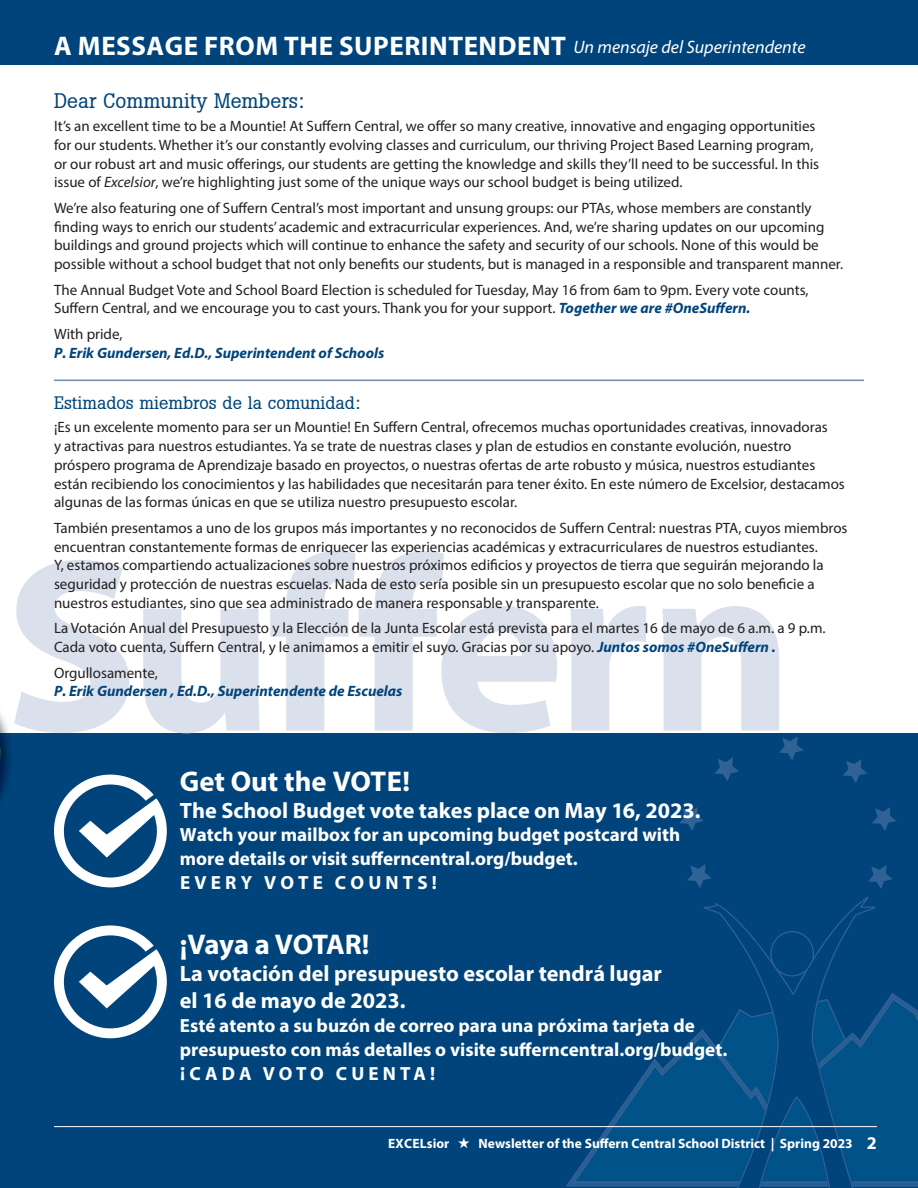
<style>
.page{position:relative;width:918px;height:1188px;background:#fff}
.page>*{position:absolute;margin:0;border:0;box-sizing:border-box;transform-origin:0 0}
.t1{font:700 28.65px "Myriad Pro";letter-spacing:-.005em;color:#fff}
.t2{font:700 27px "Myriad Pro";letter-spacing:.02em;color:#fff}
.t3{font:700 22.2px/27px "Myriad Pro";color:#fff}
.t4{font:21px "Boton";color:#00447b}
.t5{font:700 19.05px/23.9px "Myriad Pro";color:#fff}
.t6{font:18px "Boton";color:#00447b}
.t7{font:italic 18px "Myriad Pro";color:#fff}
.t8{font:15px/18.8px "Myriad Pro";color:#231f20}
.t9{font:italic 700 15px "Myriad Pro";color:#00447b}
.t10{font:700 13.5px "Myriad Pro";color:#fff}
.s1{font-style:italic}
.s2{font-weight:700;font-style:italic;color:#00447b}
.s3{font-size:18px}
</style>
<div class="page">
<div style="left:0;top:733px;width:918px;height:455px;background:#00447b"></div>
<svg style="left:566px;top:993px;width:352px;height:194px"></svg>
<svg style="left:704px;top:897px;width:172px;height:291px"></svg>
<svg style="left:779px;top:736px;width:24px;height:24px"></svg>
<svg style="left:714px;top:757px;width:25px;height:24px"></svg>
<svg style="left:680px;top:807px;width:24px;height:24px"></svg>
<svg style="left:687px;top:864px;width:24px;height:24px"></svg>
<svg style="left:868px;top:865px;width:24px;height:24px"></svg>
<svg style="left:843px;top:759px;width:24px;height:24px"></svg>
<svg style="left:872px;top:807px;width:24px;height:24px"></svg>
<div style="left:0;top:0;width:918px;height:65px;background:#00447b"></div>
<svg style="left:16px;top:551px;width:763px;height:182px"></svg>
<hr style="left:54px;top:1126px;width:823px;height:1px;background:#fff">
<hr style="left:54px;top:380px;width:810px;height:1px;background:#6c88b3">
<svg style="left:0;top:710px;width:8px;height:98px"></svg>
<svg style="left:54px;top:925px;width:113px;height:113px"></svg>
<svg style="left:54px;top:775px;width:113px;height:112px"></svg>
<h2 class="t2" style="left:54px;top:28px;width:513px">A MESSAGE FROM THE SUPERINTENDENT</h2>
<h3 class="t4" style="left:54px;top:88px;width:252px">Dear Community Members:</h3>
<p class="t8" style="left:54px;top:116px;width:767px">It’s an excellent time to be a Mountie! At Suffern Central, we offer so many creative, innovative and engaging opportunities for our students. Whether it’s our constantly evolving classes and curriculum, our thriving Project Based Learning program, or our robust art and music offerings, our students are getting the knowledge and skills they’ll need to be successful. In this issue of <span class="s1">Excelsior</span>, we’re highlighting just some of the unique ways our school budget is being utilized.</p>
<p class="t8" style="left:54px;top:198px;width:791px">We’re also featuring one of Suffern Central’s most important and unsung groups: our PTAs, whose members are constantly finding ways to enrich our students’ academic and extracurricular experiences. And, we’re sharing updates on our upcoming buildings and ground projects which will continue to enhance the safety and security of our schools. None of this would be possible without a school budget that not only benefits our students, but is managed in a responsible and transparent manner.</p>
<p class="t8" style="left:54px;top:280px;width:756px">The Annual Budget Vote and School Board Election is scheduled for Tuesday, May 16 from 6am to 9pm. Every vote counts,<br>Suffern Central, and we encourage you to cast yours. Thank you for your support. <span class="s2">Together we are #OneSuffern.</span></p>
<p class="t8" style="left:54px;top:324px;width:70px">With pride,</p>
<p class="t9" style="left:54px;top:343px;width:332px">P. Erik Gundersen, Ed.D., Superintendent of Schools</p>
<p class="t7" style="left:573px;top:36px;width:234px">Un mensaje del Superintendente</p>
<p class="t6" style="left:54px;top:392px;width:308px">Estimados miembros de la comunidad:</p>
<p class="t8" style="left:54px;top:418px;width:792px">¡Es un excelente momento para ser un Mountie! En Suffern Central, ofrecemos muchas oportunidades creativas, innovadoras<br>y atractivas para nuestros estudiantes. Ya se trate de nuestras clases y plan de estudios en constante evolución, nuestro próspero programa de Aprendizaje basado en proyectos, o nuestras ofertas de arte robusto y música, nuestros estudiantes están recibiendo los conocimientos y las habilidades que necesitarán para tener éxito. En este número de Excelsior, destacamos algunas de las formas únicas en que se utiliza nuestro presupuesto escolar.</p>
<p class="t8" style="left:54px;top:518px;width:795px">También presentamos a uno de los grupos más importantes y no reconocidos de Suffern Central: nuestras PTA, cuyos miembros encuentran constantemente formas de enriquecer las experiencias académicas y extracurriculares de nuestros estudiantes.<br>Y, estamos compartiendo actualizaciones sobre nuestros próximos edificios y proyectos de tierra que seguirán mejorando la seguridad y protección de nuestras escuelas. Nada de esto sería posible sin un presupuesto escolar que no solo beneficie a nuestros estudiantes, sino que sea administrado de manera responsable y transparente.</p>
<p class="t8" style="left:54px;top:619px;width:773px">La Votación Anual del Presupuesto y la Elección de la Junta Escolar está prevista para el martes 16 de mayo de 6 a.m. a 9 p.m.<br>Cada voto cuenta, Suffern Central, y le animamos a emitir el suyo. Gracias por su apoyo. <span class="s2">Juntos somos #OneSuffern .</span></p>
<p class="t8" style="left:54px;top:663px;width:105px">Orgullosamente,</p>
<p class="t9" style="left:54px;top:682px;width:350px">P. Erik Gundersen , Ed.D., Superintendente de Escuelas</p>
<h1 class="t1" style="left:180px;top:762px;width:232px">Get Out the VOTE!</h1>
<h3 class="t3" style="left:180px;top:796px;width:522px">The School Budget vote takes place on May 16, 2023.</h3>
<p class="t5" style="left:180px;top:822px;width:502px">Watch your mailbox for an upcoming budget postcard with more details or visit sufferncentral.org/budget.<br>EVERY VOTE COUNTS!</p>
<h1 class="t1" style="left:180px;top:926px;width:191px">¡Vaya a VOTAR!</h1>
<h3 class="t3" style="left:180px;top:959px;width:484px">La votación del presupuesto escolar tendrá lugar el 16 de mayo de 2023.</h3>
<p class="t5" style="left:180px;top:1013px;width:549px">Esté atento a su buzón de correo para una próxima tarjeta de presupuesto con más detalles o visite sufferncentral.org/budget. ¡CADA VOTO CUENTA!</p>
<p class="t10" style="left:388px;top:1134px;width:490px">EXCELsior ★ Newsletter of the Suffern Central School District | Spring 2023 <span class="s3">2</span></p>
</div>
